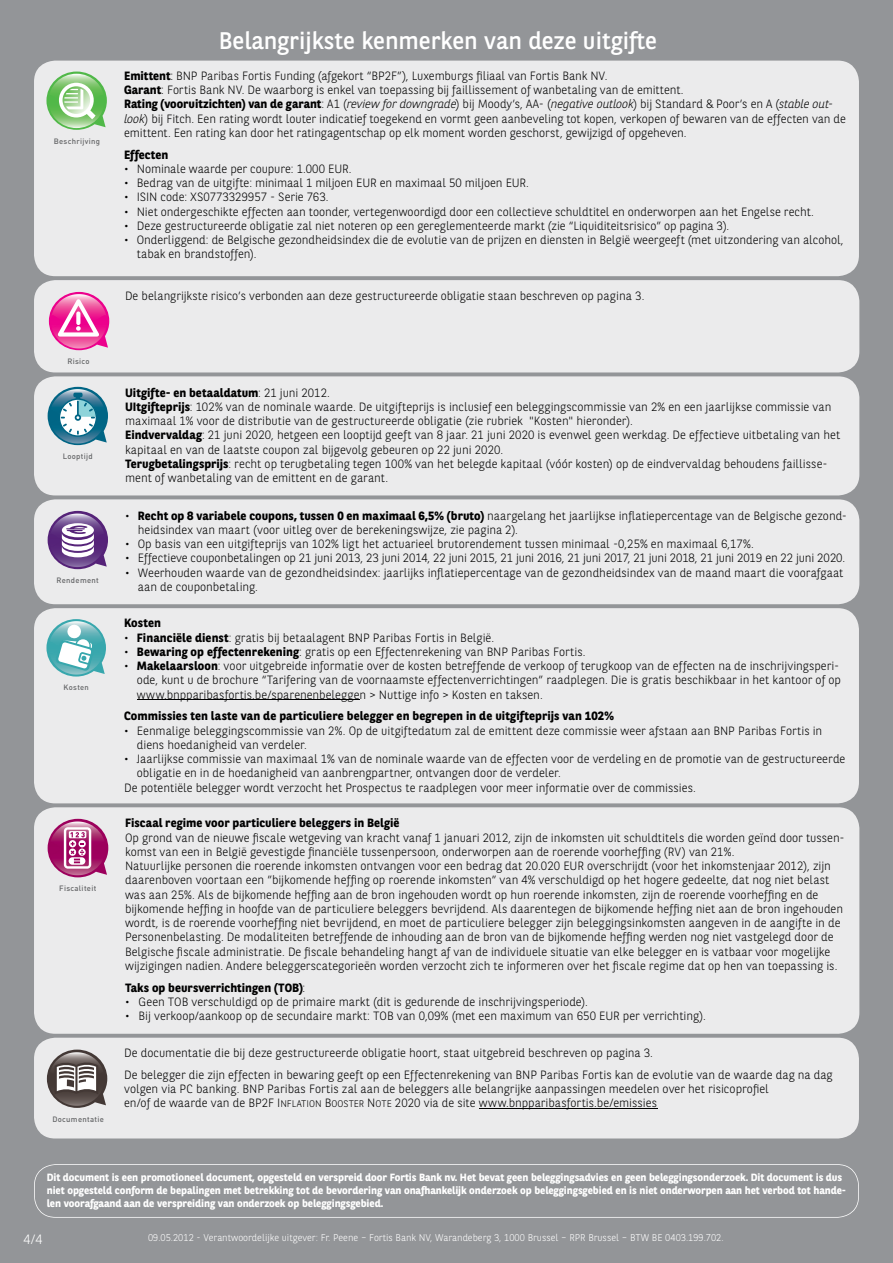
<style>
.page{position:relative;width:893px;height:1263px;background:#939598}
.page>*{position:absolute;margin:0;border:0;box-sizing:border-box;transform-origin:0 0}
.t1{font:24px "BNPP Sans";color:#fff}
.t2{font:300 13.5px "BNPP Sans";color:#fff}
.t3{font:300 12px/14.2px "BNPP Sans";color:#000}
.t4{font:700 12px "BNPP Sans";letter-spacing:.01em;color:#000}
.t5{font:700 10.5px/12.8px "BNPP Sans";letter-spacing:-.005em;color:#fff}
.t6{font:300 9.75px "BNPP Sans";color:#fff}
.t7{font:500 7.65px "DIN";letter-spacing:.04em;color:#636466}
.s1{font-weight:700}
.s2{font-style:italic}
.s3{font-weight:300}
.s4{font-family:"BNPP Sans Light SC800";font-weight:400}
.s5{font-family:"BNPP Sans Light SC800";font-weight:400;font-size:9.6px}
</style>
<div class="page">
<div style="left:34px;top:499px;width:825px;height:105px;background:#ebebec;border-radius:21px"></div>
<svg style="left:48px;top:511px;width:60px;height:58px"></svg>
<div style="left:34px;top:376px;width:825px;height:119px;background:#ebebec;border-radius:21px"></div>
<svg style="left:48px;top:387px;width:60px;height:58px"></svg>
<div style="left:34px;top:280px;width:825px;height:92px;background:#ebebec;border-radius:21px"></div>
<svg style="left:49px;top:292px;width:60px;height:58px"></svg>
<div style="left:34px;top:807px;width:825px;height:227px;background:#ebebec;border-radius:21px"></div>
<svg style="left:48px;top:819px;width:60px;height:58px"></svg>
<div style="left:34px;top:61px;width:825px;height:215px;background:#ebebec;border-radius:21px"></div>
<svg style="left:46px;top:72px;width:61px;height:58px"></svg>
<div style="left:34px;top:608px;width:825px;height:195px;background:#ebebec;border-radius:21px"></div>
<svg style="left:46px;top:619px;width:60px;height:57px"></svg>
<hr style="left:137px;top:700px;width:222px;height:1px;background:#000">
<div style="left:34px;top:1038px;width:825px;height:100px;background:#ebebec;border-radius:21px"></div>
<svg style="left:47px;top:1049px;width:60px;height:59px"></svg>
<hr style="left:479px;top:1108px;width:178px;height:1px;background:#000">
<svg style="left:34px;top:1164px;width:825px;height:54px"></svg>
<p class="t7" style="left:54px;top:136px;width:48px">Beschrijving</p>
<h1 class="t1" style="left:219px;top:24px;width:440px">Belangrijkste kenmerken van deze uitgifte</h1>
<p class="t3" style="left:124px;top:68px;width:723px"><span class="s1">Emittent</span>: BNP Paribas Fortis Funding (afgekort “BP2F”), Luxemburgs filiaal van Fortis Bank NV.<br><span class="s1">Garant</span>: Fortis Bank NV. De waarborg is enkel van toepassing bij faillissement of wanbetaling van de emittent.<br><span class="s1">Rating (vooruitzichten) van de garant</span>: A1 (<span class="s2">review for downgrade</span>) bij Moody’s, AA- (<span class="s2">negative outlook</span>) bij Standard &amp; Poor’s en A (<span class="s2">stable out&shy;look</span>) bij Fitch. Een rating wordt louter indicatief toegekend en vormt geen aanbeveling tot kopen, verkopen of bewaren van de effecten van de emittent. Een rating kan door het ratingagentschap op elk moment worden geschorst, gewijzigd of opgeheven.</p>
<p class="t4" style="left:124px;top:146px;width:46px">Effecten</p>
<p class="t3" style="left:124px;top:161px;width:229px">• Nominale waarde per coupure: 1.000 EUR.</p>
<p class="t3" style="left:124px;top:175px;width:406px">• Bedrag van de uitgifte: minimaal 1 miljoen EUR en maximaal 50 miljoen EUR.</p>
<p class="t3" style="left:124px;top:189px;width:206px">• ISIN code: XS0773329957 - Serie 763.</p>
<p class="t3" style="left:124px;top:204px;width:691px">• Niet ondergeschikte effecten aan toonder, vertegenwoordigd door een collectieve schuldtitel en onderworpen aan het Engelse recht.</p>
<p class="t3" style="left:124px;top:218px;width:607px">• Deze gestructureerde obligatie zal niet noteren op een gereglementeerde markt (zie “Liquiditeitsrisico” op pagina 3).</p>
<p class="t3" style="left:137px;top:232px;width:708px;text-indent:-13px">• Onderliggend: de Belgische gezondheidsindex die de evolutie van de prijzen en diensten in België weergeeft (met uitzondering van alcohol, tabak en brandstoffen).</p>
<p class="t3" style="left:125px;top:288px;width:521px">De belangrijkste risico’s verbonden aan deze gestructureerde obligatie staan beschreven op pagina 3.</p>
<p class="t7" style="left:67px;top:356px;width:24px">Risico</p>
<p class="t7" style="left:63px;top:451px;width:32px">Looptijd</p>
<p class="t7" style="left:56px;top:575px;width:44px">Rendement</p>
<p class="t7" style="left:64px;top:683px;width:27px">Kosten</p>
<p class="t7" style="left:59px;top:883px;width:39px">Fiscaliteit</p>
<p class="t7" style="left:52px;top:1114px;width:53px">Documentatie</p>
<p class="t3" style="left:125px;top:385px;width:717px"><span class="s1">Uitgifte- en betaaldatum</span>: 21 juni 2012.<br><span class="s1">UItgifteprijs</span>: 102% van de nominale waarde. De uitgifteprijs is inclusief een beleggingscommissie van 2% en een jaarlijkse commissie van maximaal 1% voor de distributie van de gestructureerde obligatie (zie rubriek "Kosten" hieronder).<br><span class="s1">Eindvervaldag</span>: 21 juni 2020, hetgeen een looptijd geeft van 8 jaar. 21 juni 2020 is evenwel geen werkdag. De effectieve uitbetaling van het kapitaal en van de laatste coupon zal bijgevolg gebeuren op 22 juni 2020.<br><span class="s1">Terugbetalingsprijs</span>: recht op terugbetaling tegen 100% van het belegde kapitaal (vóór kosten) op de eindvervaldag behoudens faillisse&shy;ment of wanbetaling van de emittent en de garant.</p>
<p class="t3" style="left:138px;top:508px;width:711px;text-indent:-13px">• <span class="s1">Recht op 8 variabele coupons, tussen 0 en maximaal 6,5% (bruto)</span> naargelang het jaarlijkse inflatiepercentage van de Belgische gezond&shy;heidsindex van maart (voor uitleg over de berekeningswijze, zie pagina 2).</p>
<p class="t3" style="left:125px;top:536px;width:630px">• Op basis van een uitgifteprijs van 102% ligt het actuarieel brutorendement tussen minimaal -0,25% en maximaal 6,17%.</p>
<p class="t3" style="left:125px;top:550px;width:722px">• Effectieve couponbetalingen op 21 juni 2013, 23 juni 2014, 22 juni 2015, 21 juni 2016, 21 juni 2017, 21 juni 2018, 21 juni 2019 en 22 juni 2020.</p>
<p class="t3" style="left:138px;top:565px;width:707px;text-indent:-13px">• Weerhouden waarde van de gezondheidsindex: jaarlijks inflatiepercentage van de gezondheidsindex van de maand maart die voorafgaat aan de couponbetaling.</p>
<p class="t4" style="left:124px;top:615px;width:39px">Kosten</p>
<p class="t3" style="left:124px;top:630px;width:372px">• <span class="s1">Financiële dienst</span>: gratis bij betaalagent BNP Paribas Fortis in België.</p>
<p class="t3" style="left:124px;top:644px;width:463px">• <span class="s1">Bewaring op effectenrekening</span>: gratis op een Effectenrekening van BNP Paribas Fortis.</p>
<p class="t3" style="left:137px;top:658px;width:705px;text-indent:-13px">• <span class="s1">Makelaarsloon</span>: voor uitgebreide informatie over de kosten betreffende de verkoop of terugkoop van de effecten na de inschrijvingsperi&shy;ode, kunt u de brochure “Tarifering van de voornaamste effectenverrichtingen” raadplegen. Die is gratis beschikbaar in het kantoor of op www.bnpparibasfortis.be/sparenenbeleggen &gt; Nuttige info &gt; Kosten en taksen.</p>
<p class="t4" style="left:124px;top:708px;width:491px">Commissies ten laste van de particuliere belegger en begrepen in de uitgifteprijs van 102%</p>
<p class="t3" style="left:137px;top:723px;width:687px;text-indent:-13px">• Eenmalige beleggingscommissie van 2%. Op de uitgiftedatum zal de emittent deze commissie weer afstaan aan BNP Paribas Fortis in diens hoedanigheid van verdeler.</p>
<p class="t3" style="left:124px;top:751px;width:723px">• Jaarlijkse commissie van maximaal 1% van de nominale waarde van de effecten voor de verdeling en de promotie van de gestructureerde</p>
<p class="t3" style="left:137px;top:765px;width:425px">obligatie en in de hoedanigheid van aanbrengpartner, ontvangen door de verdeler.</p>
<p class="t3" style="left:124px;top:780px;width:573px">De potentiële belegger wordt verzocht het Prospectus te raadplegen voor meer informatie over de commissies.</p>
<p class="t4" style="left:125px;top:815px;width:276px">Fiscaal regime voor particuliere beleggers in België</p>
<p class="t3" style="left:125px;top:830px;width:721px">Op grond van de nieuwe fiscale wetgeving van kracht vanaf 1 januari 2012, zijn de inkomsten uit schuldtitels die worden geïnd door tussen&shy;komst van een in België gevestigde financiële tussenpersoon, onderworpen aan de roerende voorheffing (RV) van 21%.<br>Natuurlijke personen die roerende inkomsten ontvangen voor een bedrag dat 20.020 EUR overschrijdt (voor het inkomstenjaar 2012), zijn daarenboven voortaan een ”bijkomende heffing op roerende inkomsten” van 4% verschuldigd op het hogere gedeelte, dat nog niet belast was aan 25%. Als de bijkomende heffing aan de bron ingehouden wordt op hun roerende inkomsten, zijn de roerende voorheffing en de bijkomende heffing in hoofde van de particuliere beleggers bevrijdend. Als daarentegen de bijkomende heffing niet aan de bron ingehouden wordt, is de roerende voorheffing niet bevrijdend, en moet de particuliere belegger zijn beleggingsinkomsten aangeven in de aangifte in de Personenbelasting. De modaliteiten betreffende de inhouding aan de bron van de bijkomende heffing werden nog niet vastgelegd door de Belgische fiscale administratie. De fiscale behandeling hangt af van de individuele situatie van elke belegger en is vatbaar voor mogelijke wijzigingen nadien. Andere beleggerscategorieën worden verzocht zich te informeren over het fiscale regime dat op hen van toepassing is.</p>
<p class="t4" style="left:125px;top:979px;width:182px">Taks op beursverrichtingen (TOB)<span class="s3">:</span></p>
<p class="t3" style="left:125px;top:994px;width:464px">• Geen TOB verschuldigd op de primaire markt (dit is gedurende de inschrijvingsperiode).</p>
<p class="t3" style="left:125px;top:1008px;width:582px">• Bij verkoop/aankoop op de secundaire markt: TOB van 0,09% (met een maximum van 650 EUR per verrichting).</p>
<p class="t3" style="left:124px;top:1041px;width:710px;line-height:21.8px">De documentatie die bij deze gestructureerde obligatie hoort, staat uitgebreid beschreven op pagina 3.<br>De belegger die zijn effecten in bewaring geeft op een Effectenrekening van BNP Paribas Fortis kan de evolutie van de waarde dag na dag</p>
<p class="t3" style="left:124px;top:1081px;width:646px">volgen via PC banking. BNP Paribas Fortis zal aan de beleggers alle belangrijke aanpassingen meedelen over het risicoprofiel en/of de waarde van de BP2F <span class="s4">I</span><span class="s5">NFLATION</span> <span class="s4">B</span><span class="s5">OOSTER</span> <span class="s4">N</span><span class="s5">OTE</span> 2020 via de site www.bnpparibasfortis.be/emissies</p>
<p class="t5" style="left:47px;top:1170px;width:801px">Dit document is een promotioneel document, opgesteld en verspreid door Fortis Bank nv. Het bevat geen beleggingsadvies en geen beleggingsonderzoek. Dit document is dus niet opgesteld conform de bepalingen met betrekking tot de bevordering van onafhankelijk onderzoek op beleggingsgebied en is niet onderworpen aan het verbod tot hande&shy;len voorafgaand aan de verspreiding van onderzoek op beleggingsgebied.</p>
<p class="t2" style="left:24px;top:1230px;width:20px">4/4</p>
<p class="t6" style="left:148px;top:1230px;width:577px">09.05.2012 - Verantwoordelijke uitgever: Fr. Peene – Fortis Bank NV, Warandeberg 3, 1000 Brussel – RPR Brussel – BTW BE 0403.199.702.</p>
</div>
